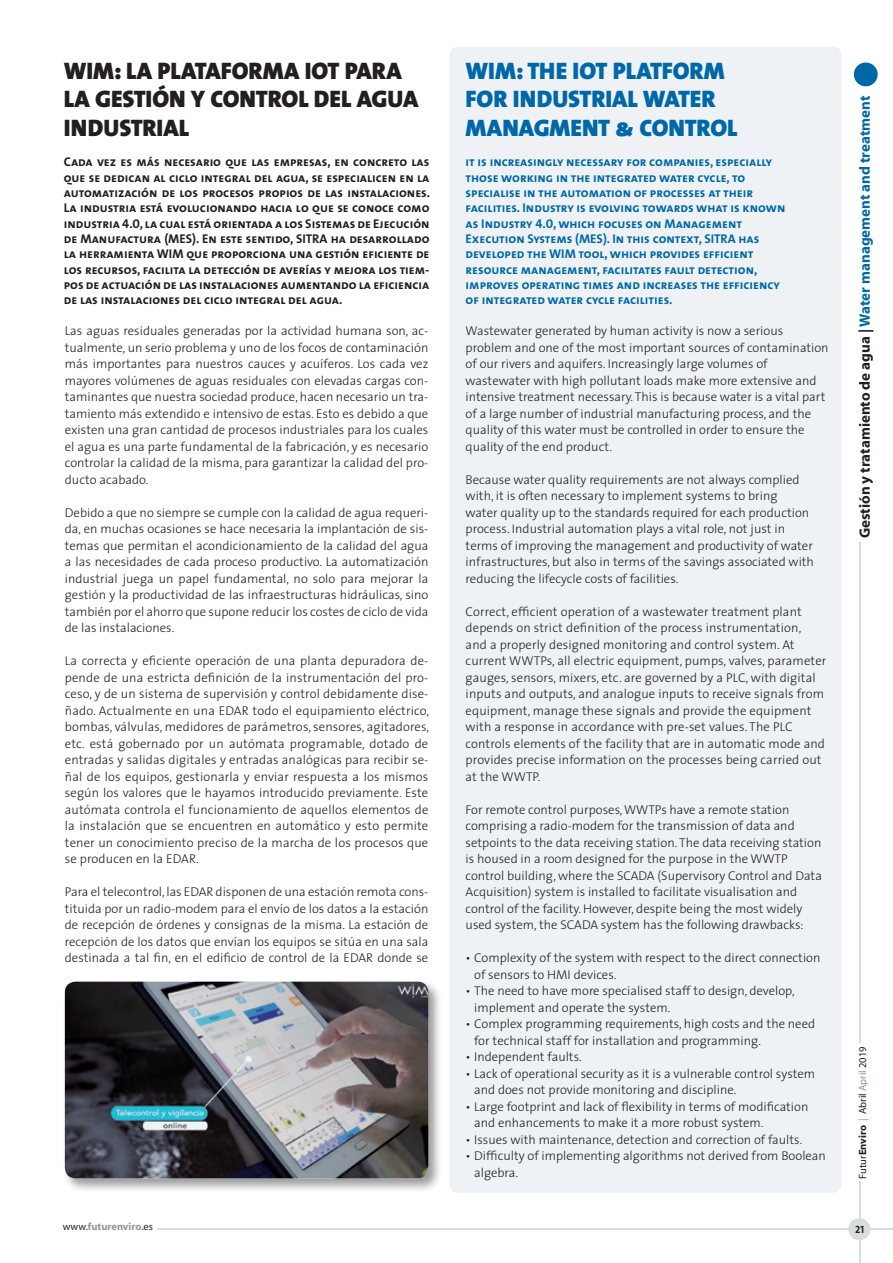
<style>
.page{position:relative;width:893px;height:1263px;background:#fff}
.page>*{position:absolute;margin:0;border:0;box-sizing:border-box;transform-origin:0 0}
.Titular_Grande{font:24px/28.5px "The Sans Black Caps";color:#231f20}
.Titular_Grande-2{font:24px/28.5px "The Sans Black Caps";color:#0068a9}
.t1{font:700 15px "Myriad";color:#0068a9}
.Texto{font:300 12.75px/16.5px "The Sans";color:#231f20}
.Texto_ingles{font:300 12.75px/16.5px "The Sans";color:#231f20}
.Titular_Grande-3{font:12.75px/15.3px "The Sans Bold Caps";color:#231f20;text-align:justify}
.Titular_Grande-4{font:12.75px/15.3px "The Sans Bold Caps";color:#0068a9}
.t2{font:10.5px "Myriad";color:#231f20}
.t3{font:700 10.5px "Myriad";color:#939598}
.t4{font:10.5px "The Sans Bold Caps";color:#231f20}
.s1{color:#231f20}
.s2{font-weight:700}
.s3{color:#8b9b92}
.s4{font-weight:400;color:#231f20}
</style>
<div class="page">
<hr style="left:860px;top:542px;width:1px;height:501px;background:#d7ddda">
<div style="left:854px;top:63px;width:24px;height:23px;background:#0068a9;border-radius:50%"></div>
<hr style="left:157px;top:1228px;width:736px;height:2px;background:#d7ddda">
<hr style="left:859px;top:1181px;width:1px;height:82px;background:#d7ddda">
<div style="left:848px;top:1218px;width:22px;height:22px;background:#d7ddda;border-radius:50%"></div>
<div style="left:449px;top:47px;width:393px;height:1146px;background:#eff2f4;border-radius:9px"></div>
<div style="left:62px;top:979px;width:381px;height:214px;background:#231f20;opacity:.45"></div>
<img style="left:65px;top:982px;width:363px;height:196px">
<p class="Titular_Grande" style="left:64px;top:56px;width:356px">WIM: LA PLATAFORMA IOT PARA<br>LA GESTIÓN Y CONTROL DEL AGUA<br>INDUSTRIAL</p>
<p class="Titular_Grande-3" style="left:64px;top:154px;width:368px">Cada vez es más necesario que las empresas, en concreto las que se dedican al ciclo integral del agua, se especialicen en la automatización de los procesos propios de las instalaciones.<br>La industria está evolucionando hacia lo que se conoce como industria 4.0, la cual está orientada a los Sistemas de Ejecución de Manufactura (MES). En este sentido, SITRA ha desarrollado la herramienta WIM que proporciona una gestión eficiente de los recursos, facilita la detección de averías y mejora los tiem&shy;pos de actuación de las instalaciones aumentando la eficiencia de las instalaciones del ciclo integral del agua.</p>
<p class="Texto" style="left:65px;top:322px;width:365px;text-align:justify">Las aguas residuales generadas por la actividad humana son, ac&shy;tualmente, un serio problema y uno de los focos de contaminación más importantes para nuestros cauces y acuíferos. Los cada vez mayores volúmenes de aguas residuales con elevadas cargas con&shy;taminantes que nuestra sociedad produce, hacen necesario un tra&shy;tamiento más extendido e intensivo de estas. Esto es debido a que existen una gran cantidad de procesos industriales para los cuales el agua es una parte fundamental de la fabricación, y es necesario controlar la calidad de la misma, para garantizar la calidad del pro&shy;ducto acabado.</p>
<p class="Texto" style="left:65px;top:504px;width:365px;text-align:justify">Debido a que no siempre se cumple con la calidad de agua requeri&shy;da, en muchas ocasiones se hace necesaria la implantación de sis&shy;temas que permitan el acondicionamiento de la calidad del agua a las necesidades de cada proceso productivo. La automatización industrial juega un papel fundamental, no solo para mejorar la gestión y la productividad de las infraestructuras hidráulicas, sino también por el ahorro que supone reducir los costes de ciclo de vida de las instalaciones.</p>
<p class="Texto" style="left:65px;top:652px;width:366px;text-align:justify">La correcta y eficiente operación de una planta depuradora de&shy;pende de una estricta definición de la instrumentación del pro&shy;ceso, y de un sistema de supervisión y control debidamente dise&shy;ñado. Actualmente en una EDAR todo el equipamiento eléctrico, bombas, válvulas, medidores de parámetros, sensores, agitadores, etc. está gobernado por un autómata programable, dotado de entradas y salidas digitales y entradas analógicas para recibir se&shy;ñal de los equipos, gestionarla y enviar respuesta a los mismos según los valores que le hayamos introducido previamente. Este autómata controla el funcionamiento de aquellos elementos de la instalación que se encuentren en automático y esto permite tener un conocimiento preciso de la marcha de los procesos que se producen en la EDAR.</p>
<p class="Texto" style="left:65px;top:883px;width:365px;text-align:justify">Para el telecontrol, las EDAR disponen de una estación remota cons&shy;tituida por un radio-modem para el envío de los datos a la estación de recepción de órdenes y consignas de la misma. La estación de recepción de los datos que envían los equipos se sitúa en una sala destinada a tal fin, en el edificio de control de la EDAR donde se</p>
<p class="Titular_Grande-2" style="left:466px;top:56px;width:273px">WIM: THE IOT PLATFORM<br>FOR INDUSTRIAL WATER<br>MANAGMENT &amp; CONTROL</p>
<p class="Titular_Grande-4" style="left:466px;top:154px;width:321px">it is increasingly necessary for companies, especially those working in the integrated water cycle, to specialise in the automation of processes at their facilities. Industry is evolving towards what is known as Industry 4.0, which focuses on Management Execution Systems (MES). In this context, SITRA has developed the WIM tool, which provides efficient resource management, facilitates fault detection, improves operating times and increases the efficiency of integrated water cycle facilities.</p>
<p class="Texto_ingles" style="left:466px;top:322px;width:365px">Wastewater generated by human activity is now a serious problem and one of the most important sources of contamination of our rivers and aquifers. Increasingly large volumes of wastewater with high pollutant loads make more extensive and intensive treatment necessary. This is because water is a vital part of a large number of industrial manufacturing process, and the quality of this water must be controlled in order to ensure the quality of the end product.</p>
<p class="Texto_ingles" style="left:466px;top:471px;width:350px">Because water quality requirements are not always complied with, it is often necessary to implement systems to bring<br>water quality up to the standards required for each production process. Industrial automation plays a vital role, not just in terms of improving the management and productivity of water infrastructures, but also in terms of the savings associated with reducing the lifecycle costs of facilities.</p>
<p class="Texto_ingles" style="left:466px;top:603px;width:362px">Correct, efficient operation of a wastewater treatment plant depends on strict definition of the process instrumentation,<br>and a properly designed monitoring and control system. At current WWTPs, all electric equipment, pumps, valves, parameter gauges, sensors, mixers, etc. are governed by a PLC, with digital inputs and outputs, and analogue inputs to receive signals from equipment, manage these signals and provide the equipment with a response in accordance with pre-set values. The PLC controls elements of the facility that are in automatic mode and provides precise information on the processes being carried out at the WWTP.</p>
<p class="Texto_ingles" style="left:466px;top:801px;width:358px">For remote control purposes, WWTPs have a remote station comprising a radio-modem for the transmission of data and setpoints to the data receiving station. The data receiving station is housed in a room designed for the purpose in the WWTP control building, where the SCADA (Supervisory Control and Data Acquisition) system is installed to facilitate visualisation and control of the facility. However, despite being the most widely used system, the SCADA system has the following drawbacks:</p>
<p class="Texto" style="left:474px;top:949px;width:348px;text-indent:-9px">• Complexity of the system with respect to the direct connection of sensors to HMI devices.</p>
<p class="Texto" style="left:474px;top:982px;width:322px;text-indent:-9px">• The need to have more specialised staff to design, develop, implement and operate the system.</p>
<p class="Texto" style="left:474px;top:1015px;width:343px;text-indent:-9px">• Complex programming requirements, high costs and the need for technical staff for installation and programming.</p>
<p class="Texto" style="left:466px;top:1048px;width:118px">• Independent faults.</p>
<p class="Texto" style="left:474px;top:1065px;width:343px;text-indent:-9px">• Lack of operational security as it is a vulnerable control system and does not provide monitoring and discipline.</p>
<p class="Texto" style="left:474px;top:1098px;width:336px;text-indent:-9px">• Large footprint and lack of flexibility in terms of modification and enhancements to make it a more robust system.</p>
<p class="Texto" style="left:466px;top:1131px;width:338px">• Issues with maintenance, detection and correction of faults.</p>
<p class="Texto" style="left:474px;top:1147px;width:353px;text-indent:-9px">• Difficulty of implementing algorithms not derived from Boolean algebra.</p>
<p class="t1" style="left:857px;top:538px;width:444px;rotate:-90deg"><span class="s1">Gestión y tratamiento de agua |</span> Water management and treatment</p>
<p class="t2" style="left:857px;top:1178px;width:134px;rotate:-90deg">Futur<span class="s2">Enviro</span> <span class="s3">|</span> Abril <span class="s3">April</span> 2019</p>
<p class="t3" style="left:63px;top:1221px;width:92px"><span class="s4">www.</span>futurenviro<span class="s4">.es</span></p>
<p class="t4" style="left:855px;top:1220px;width:10px">21</p>
</div>
